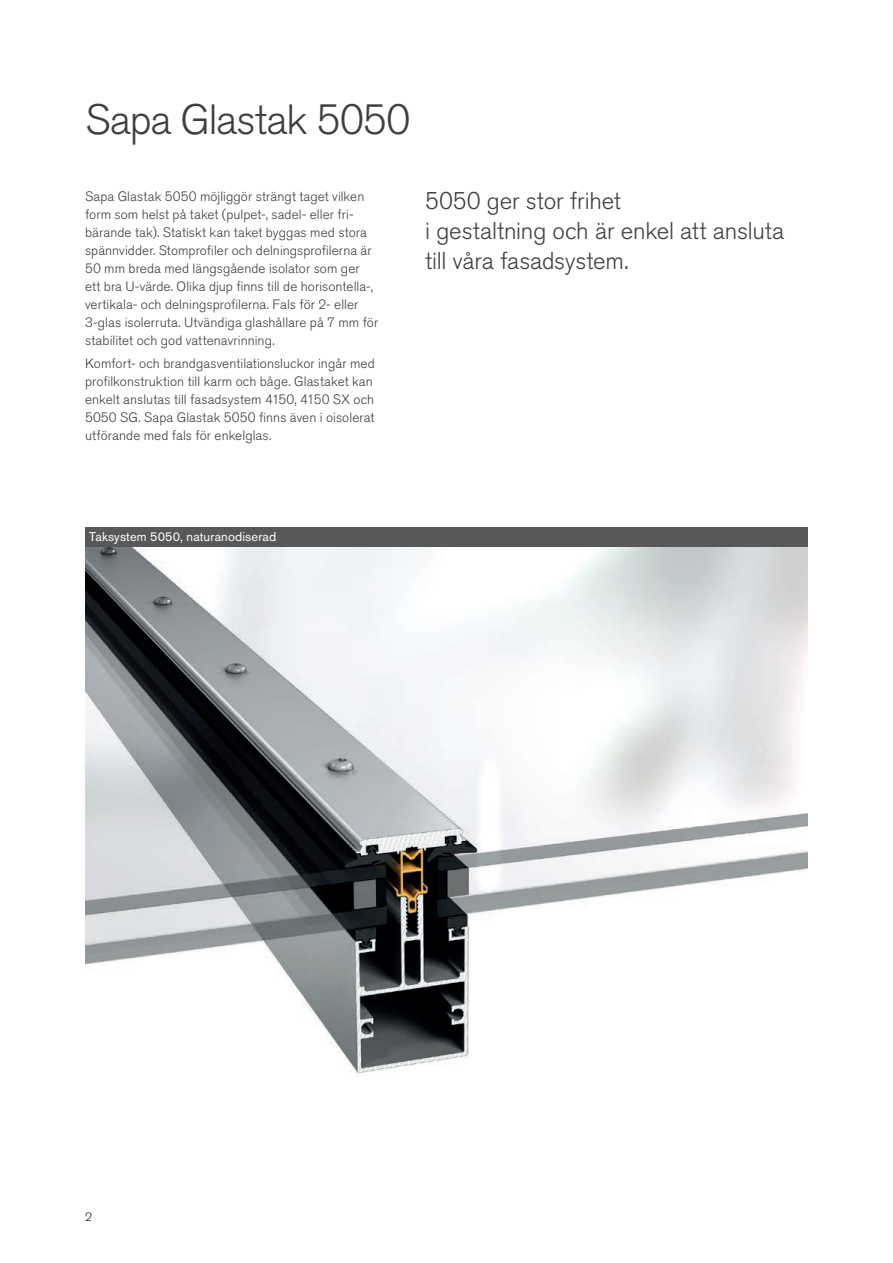
<style>
.page{position:relative;width:893px;height:1263px;background:#fff}
.page>*{position:absolute;margin:0;border:0;box-sizing:border-box;transform-origin:0 0}
.t1{font:300 42px "Akzidenz Grotesk Pro";letter-spacing:-.025em;color:#3e3e3f}
.t2{font:300 24px/30px "Akzidenz Grotesk Pro";letter-spacing:-.005em;color:#3e3e3f}
.t3{font:300 13.5px/18px "Akzidenz Grotesk Pro";letter-spacing:.005em;color:#3e3e3f}
.t4{font:12.75px "Akzidenz Grotesk Pro";letter-spacing:.01em;color:#fff}
.t5{font:300 12px "Akzidenz Grotesk Pro";color:#231f20}
</style>
<div class="page">
<img style="left:85px;top:546px;width:723px;height:531px">
<div style="left:85px;top:527px;width:723px;height:19px;background:#57585a"></div>
<h1 class="t1" style="left:85px;top:92px;width:327px">Sapa Glastak 5050</h1>
<p class="t3" style="left:85px;top:188px;width:295px">Sapa Glastak 5050 möjliggör strängt taget vilken form som helst på taket (pulpet-, sadel- eller fri&shy;bärande tak). Statiskt kan taket byggas med stora spännvidder. Stomprofiler och delningsprofilerna är 50 mm breda med längsgående isolator som ger ett bra U-värde. Olika djup finns till de horisontella-, vertikala- och delningsprofilerna. Fals för 2- eller 3-glas isolerruta. Utvändiga glashållare på 7 mm för stabilitet och god vattenavrinning.</p>
<p class="t3" style="left:85px;top:354px;width:291px">Komfort- och brandgasventilationsluckor ingår med profilkonstruktion till karm och båge. Glastaket kan enkelt anslutas till fasadsystem 4150, 4150 SX och 5050 SG. Sapa Glastak 5050 finns även i oisolerat utförande med fals för enkelglas.</p>
<h2 class="t2" style="left:425px;top:186px;width:360px">5050 ger stor frihet<br>i gestaltning och är enkel att ansluta till våra fasadsystem.</h2>
<p class="t4" style="left:89px;top:529px;width:189px">Taksystem 5050, naturanodiserad</p>
<p class="t5" style="left:85px;top:1209px;width:8px">2</p>
</div>
